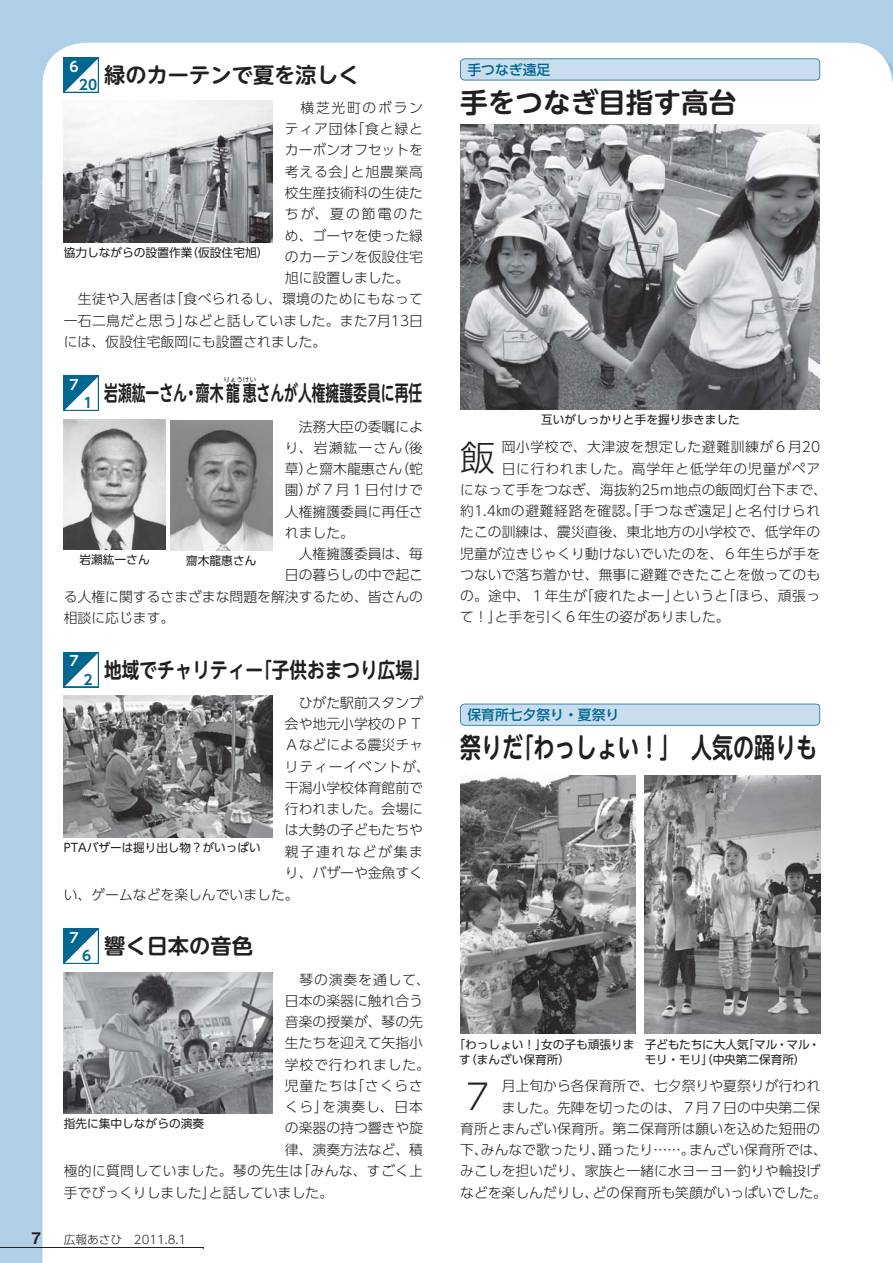
<style>
.page{position:relative;width:893px;height:1263px;background:#aecfe6}
.page>*{position:absolute;margin:0;border:0;box-sizing:border-box;transform-origin:0 0}
.t1{font:35.1px "UD Shin Go Pro Light 90 pv RKSJ H";color:#231f20}
.t2{font:27.6px "UD Shin M Go Pro De Bold 90 pv RKSJ H";color:#231f20;scale:.76 1}
.t3{font:27.6px "UD Shin M Go Pro De Bold 90 pv RKSJ H";color:#231f20}
.t4{font:21.3px "UD Shin M Go Pro De Bold 90 pv RKSJ H";color:#231f20;scale:.65 1}
.t5{font:21.3px "UD Shin M Go Pro De Bold 90 pv RKSJ H";color:#231f20}
.t6{font:21.3px "UD Shin M Go Pro De Bold 90 pv RKSJ H";color:#231f20;scale:.83 1}
.t7{font:15.9px "Midashi Go Pro MB31 90 pv RKSJ H";color:#231f20}
.t8{font:13.8px/21.3px "UD Shin Go Pro Light 90 pv RKSJ H";color:#231f20}
.t9{font:13.8px/21.3px "UD Shin Go Pro Light 90 pv RKSJ H";letter-spacing:.025em;color:#231f20}
.t10{font:13.8px "UD Shin Go Pro Light 90 pv RKSJ H";letter-spacing:.045em;color:#231f20}
.t11{font:13.8px "UD Shin Go Pro Light 90 pv RKSJ H";letter-spacing:.02em;color:#231f20}
.t12{font:13.8px "UD Shin Go Pro Light 90 pv RKSJ H";letter-spacing:.04em;color:#231f20}
.t13{font:13.8px "UD Shin Go Pro Light 90 pv RKSJ H";letter-spacing:.05em;color:#231f20}
.t14{font:13.8px "UD Shin Go Pro Light 90 pv RKSJ H";letter-spacing:.065em;color:#231f20}
.t15{font:13.8px "UD Shin Go Pro Medium 90 pv RKSJ H";color:#006791}
.t16{font:13.8px "UD Shin Go Pro Light 90 pv RKSJ H";letter-spacing:.055em;color:#231f20}
.t17{font:13.8px "UD Shin Go Pro Light 90 pv RKSJ H";letter-spacing:.125em;color:#231f20}
.t18{font:13.8px "UD Shin Go Pro Light 90 pv RKSJ H";letter-spacing:.145em;color:#231f20}
.t19{font:13.8px/18.8px "UD Shin Go Pro De Bold 90 pv RKSJ H";color:#006791}
.t20{font:13.8px/18.8px "UD Shin Go Pro De Bold 90 pv RKSJ H";color:#fff}
.t21{font:11.7px/14.9px "UD Shin Go Pro Regular 90 pv RKSJ H";color:#231f20}
.t22{font:11.7px "UD Shin Go Pro Light 90 pv RKSJ H";color:#231f20}
.t23{font:6.45px "UD Shin M Go Pro Regular 90 pv RKSJ H";letter-spacing:.02em;color:#231f20}
.s1{color:#fff}
.s2{color:#006791}
</style>
<div class="page">
<div style="left:43px;top:43px;width:850px;height:99px;background:#fff"></div>
<div style="left:43px;top:142px;width:850px;height:1121px;background:#fff"></div>
<img style="left:460px;top:775px;width:176px;height:258px">
<img style="left:645px;top:775px;width:175px;height:258px">
<div style="left:64px;top:58px;width:35px;height:35px;background:#006791"></div>
<svg style="left:65px;top:59px;width:33px;height:33px"></svg>
<img style="left:64px;top:101px;width:208px;height:141px">
<svg style="left:460px;top:704px;width:360px;height:22px"></svg>
<svg style="left:460px;top:58px;width:360px;height:22px"></svg>
<img style="left:460px;top:124px;width:360px;height:285px">
<img style="left:64px;top:419px;width:101px;height:130px">
<div style="left:64px;top:376px;width:35px;height:35px;background:#006791"></div>
<svg style="left:65px;top:377px;width:33px;height:33px"></svg>
<img style="left:170px;top:420px;width:102px;height:131px">
<svg style="left:64px;top:652px;width:35px;height:35px"></svg>
<svg style="left:65px;top:653px;width:33px;height:33px"></svg>
<img style="left:64px;top:696px;width:208px;height:141px">
<div style="left:64px;top:929px;width:35px;height:35px;background:#006791"></div>
<svg style="left:65px;top:930px;width:33px;height:33px"></svg>
<img style="left:64px;top:972px;width:208px;height:142px">
<hr style="left:0;top:1248px;width:203px;height:1px;background:#231f20">
<p class="t19" style="left:79px;top:59px;width:20px;text-indent:-12px"><span class="s1">６<br></span>20</p>
<p class="t5" style="left:104px;top:67px;width:257px">緑のカーテンで夏を涼しく</p>
<p class="t17" style="left:285px;top:103px;width:140px">　横芝光町のボラン</p>
<p class="t14" style="left:285px;top:124px;width:140px">ティア団体「食と緑と</p>
<p class="t8" style="left:285px;top:141px;width:140px">カーボンオフセットを</p>
<p class="t16" style="left:285px;top:166px;width:140px">考える会」と旭農業高</p>
<p class="t8" style="left:285px;top:184px;width:140px">校生産技術科の生徒た</p>
<p class="t18" style="left:285px;top:209px;width:140px">ちが、夏の節電のた</p>
<p class="t8" style="left:285px;top:227px;width:140px">め、ゴーヤを使った緑</p>
<p class="t8" style="left:285px;top:248px;width:140px">のカーテンを仮設住宅</p>
<p class="t8" style="left:285px;top:269px;width:126px">旭に設置しました。</p>
<p class="t11" style="left:64px;top:294px;width:361px">　生徒や入居者は「食べられるし、環境のためにもなって</p>
<p class="t9" style="left:64px;top:312px;width:361px">一石二鳥だと思う」などと話していました。また7月13日</p>
<p class="t8" style="left:64px;top:333px;width:264px">には、仮設住宅飯岡にも設置されました。</p>
<p class="t21" style="left:64px;top:246px;width:206px">協力しながらの設置作業（仮設住宅旭）</p>
<p class="t20" style="left:67px;top:377px;width:15px">７</p>
<p class="t19" style="left:81px;top:396px;width:15px">１</p>
<p class="t23" style="left:224px;top:377px;width:34px">りょうけい</p>
<p class="t4" style="left:104px;top:385px;width:491px">岩瀬紘一さん・齋木龍惠さんが人権擁護委員に再任</p>
<p class="t8" style="left:285px;top:418px;width:140px">　法務大臣の委嘱によ</p>
<p class="t8" style="left:285px;top:439px;width:140px">り、岩瀬紘一さん（後</p>
<p class="t8" style="left:285px;top:460px;width:140px">草）と齋木龍惠さん（蛇</p>
<p class="t14" style="left:285px;top:485px;width:140px">園）が７月１日付けで</p>
<p class="t8" style="left:285px;top:503px;width:140px">人権擁護委員に再任さ</p>
<p class="t8" style="left:285px;top:524px;width:71px">れました。</p>
<p class="t8" style="left:285px;top:545px;width:140px">　人権擁護委員は、毎</p>
<p class="t8" style="left:285px;top:566px;width:140px">日の暮らしの中で起こ</p>
<p class="t8" style="left:64px;top:588px;width:361px">る人権に関するさまざまな問題を解決するため、皆さんの</p>
<p class="t8" style="left:64px;top:609px;width:112px">相談に応じます。</p>
<p class="t21" style="left:80px;top:554px;width:72px">岩瀬紘一さん</p>
<p class="t21" style="left:186px;top:555px;width:72px">齋木龍惠さん</p>
<p class="t20" style="left:67px;top:653px;width:15px">７</p>
<p class="t19" style="left:81px;top:672px;width:15px">２</p>
<p class="t6" style="left:104px;top:662px;width:395px">地域でチャリティー「子供おまつり広場」</p>
<p class="t21" style="left:64px;top:841px;width:198px">PTAバザーは掘り出し物？がいっぱい</p>
<p class="t8" style="left:285px;top:694px;width:147px">　ひがた駅前スタンプ会や地元小学校のＰＴ<br>Ａなどによる震災チャリティーイベントが、干潟小学校体育館前で行われました。会場には大勢の子どもたちや親子連れなどが集まり、バザーや金魚すく</p>
<p class="t8" style="left:64px;top:886px;width:236px">い、ゲームなどを楽しんでいました。</p>
<p class="t20" style="left:80px;top:930px;width:15px;text-indent:-13px">７<br><span class="s2">６</span></p>
<p class="t5" style="left:104px;top:938px;width:150px">響く日本の音色</p>
<p class="t21" style="left:64px;top:1118px;width:142px">指先に集中しながらの演奏</p>
<p class="t8" style="left:285px;top:970px;width:147px">　琴の演奏を通して、日本の楽器に触れ合う音楽の授業が、琴の先生たちを迎えて矢指小学校で行われました。児童たちは「さくらさくら」を演奏し、日本の楽器の持つ響きや旋律、演奏方法など、積</p>
<p class="t9" style="left:64px;top:1162px;width:361px">極的に質問していました。琴の先生は「みんな、すごく上手でびっくりしました」と話していました。</p>
<p class="t7" style="left:32px;top:1232px;width:10px">7</p>
<p class="t22" style="left:64px;top:1235px;width:124px">広報あさひ　2011.8.1</p>
<p class="t15" style="left:467px;top:64px;width:84px">手つなぎ遠足</p>
<p class="t3" style="left:460px;top:93px;width:278px">手をつなぎ目指す高台</p>
<p class="t21" style="left:541px;top:414px;width:200px">互いがしっかりと手を握り歩きました</p>
<p class="t12" style="left:502px;top:442px;width:320px">岡小学校で、大津波を想定した避難訓練が６月20</p>
<p class="t13" style="left:502px;top:463px;width:320px">日に行われました。高学年と低学年の児童がペア</p>
<p class="t8" style="left:460px;top:481px;width:368px">になって手をつなぎ、海抜約25ｍ地点の飯岡灯台下まで、</p>
<p class="t10" style="left:460px;top:506px;width:361px">約1.4㎞の避難経路を確認。「手つなぎ遠足」と名付けられ</p>
<p class="t8" style="left:460px;top:523px;width:361px">たこの訓練は、震災直後、東北地方の小学校で、低学年の</p>
<p class="t8" style="left:460px;top:545px;width:361px">児童が泣きじゃくり動けないでいたのを、６年生らが手を</p>
<p class="t8" style="left:460px;top:566px;width:361px">つないで落ち着かせ、無事に避難できたことを倣ってのも</p>
<p class="t9" style="left:460px;top:587px;width:361px">の。途中、１年生が「疲れたよー」というと「ほら、頑張っ</p>
<p class="t8" style="left:460px;top:608px;width:271px">て！」と手を引く６年生の姿がありました。</p>
<p class="t1" style="left:460px;top:445px;width:37px">飯</p>
<p class="t15" style="left:467px;top:709px;width:154px">保育所七夕祭り・夏祭り</p>
<p class="t2" style="left:460px;top:738px;width:471px">祭りだ「わっしょい！」　人気の踊りも</p>
<p class="t21" style="left:459px;top:1038px;width:177px;text-indent:-6px">「わっしょい！」女の子も頑張ります（まんざい保育所）</p>
<p class="t21" style="left:645px;top:1038px;width:177px">子どもたちに大人気「マル・マル・モリ・モリ」（中央第二保育所）</p>
<p class="t8" style="left:502px;top:1077px;width:320px">月上旬から各保育所で、七夕祭りや夏祭りが行われ</p>
<p class="t8" style="left:502px;top:1098px;width:320px">ました。先陣を切ったのは、７月７日の中央第二保</p>
<p class="t8" style="left:460px;top:1120px;width:361px">育所とまんざい保育所。第ニ保育所は願いを込めた短冊の</p>
<p class="t8" style="left:460px;top:1141px;width:368px">下、みんなで歌ったり、踊ったり……。まんざい保育所では、</p>
<p class="t8" style="left:460px;top:1162px;width:361px">みこしを担いだり、家族と一緒に水ヨーヨー釣りや輪投げ</p>
<p class="t8" style="left:460px;top:1183px;width:368px">などを楽しんだりし、どの保育所も笑顔がいっぱいでした。</p>
<p class="t1" style="left:460px;top:1083px;width:37px">７</p>
</div>
